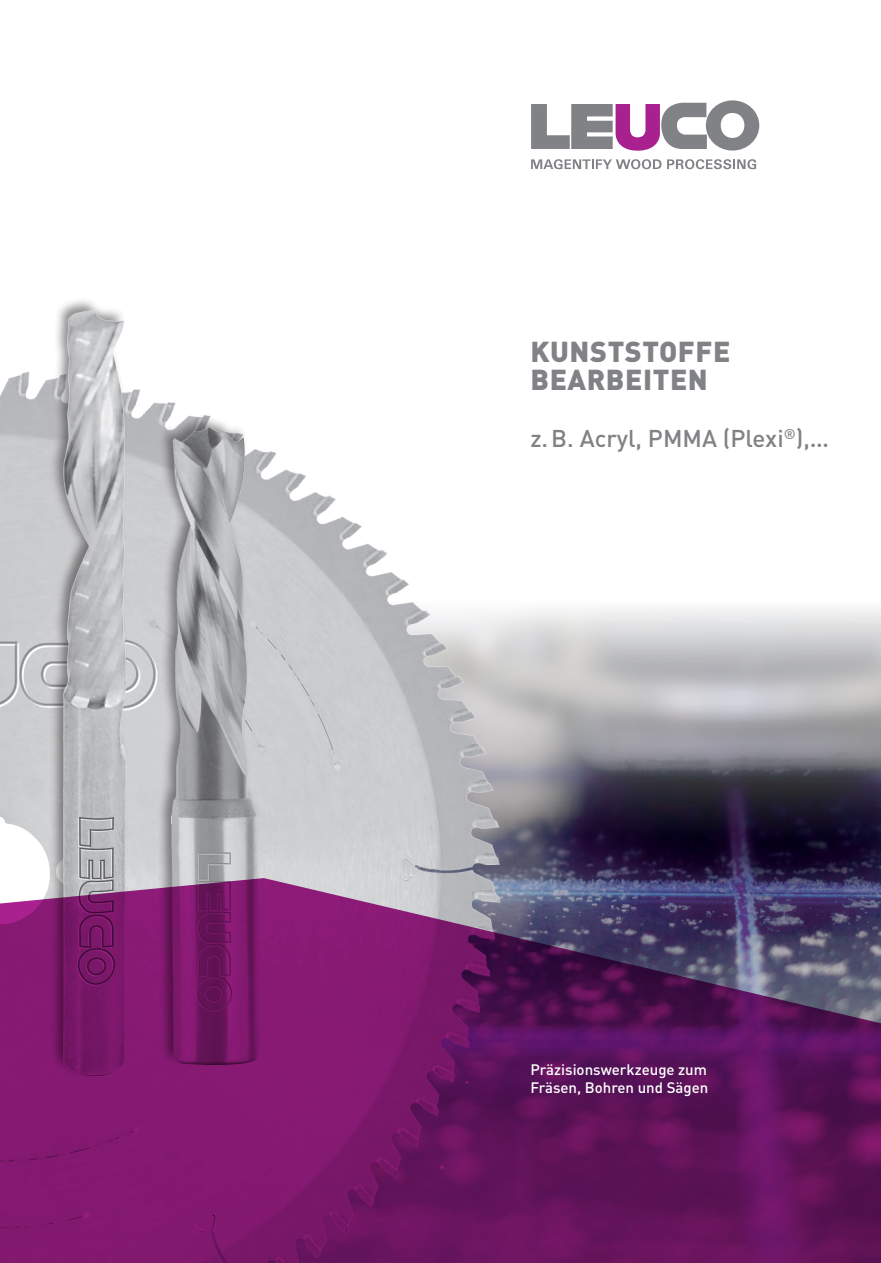
<style>
.page{position:relative;width:881px;height:1263px;background:#fff}
.page>*{position:absolute;margin:0;border:0;box-sizing:border-box;transform-origin:0 0}
.t1{font:900 28.5px/28.5px "DIN Pro";letter-spacing:.02em;color:#808285}
.t2{font:500 24px "DIN Pro";color:#808285}
.t3{font:500 15px/18px "DIN Pro";color:#fff}
</style>
<div class="page">
<img style="left:501px;top:837px;width:379px;height:41px">
<svg style="left:501px;top:608px;width:379px;height:229px;background:#94939a"></svg>
<img style="left:0;top:372px;width:501px;height:506px">
<div style="left:49px;top:296px;width:79px;height:784px;background:#231f20;opacity:.51"></div>
<img style="left:64px;top:311px;width:62px;height:567px">
<div style="left:156px;top:413px;width:105px;height:655px;background:#231f20;opacity:.5"></div>
<img style="left:171px;top:426px;width:88px;height:452px">
<svg style="left:531px;top:100px;width:228px;height:51px"></svg>
<svg style="left:531px;top:159px;width:225px;height:10px"></svg>
<svg style="left:0;top:878px;width:880px;height:385px;background:#6f2169"></svg>
<h1 class="t1" style="left:530px;top:336px;width:201px">KUNSTSTOFFE<br>BEARBEITEN</h1>
<h2 class="t2" style="left:530px;top:422px;width:300px">z.B. Acryl, PMMA (Plexi<sup>®</sup>),…</h2>
<p class="t3" style="left:530px;top:1059px;width:179px">Präzisionswerkzeuge zum<br>Fräsen, Bohren und Sägen</p>
</div>
